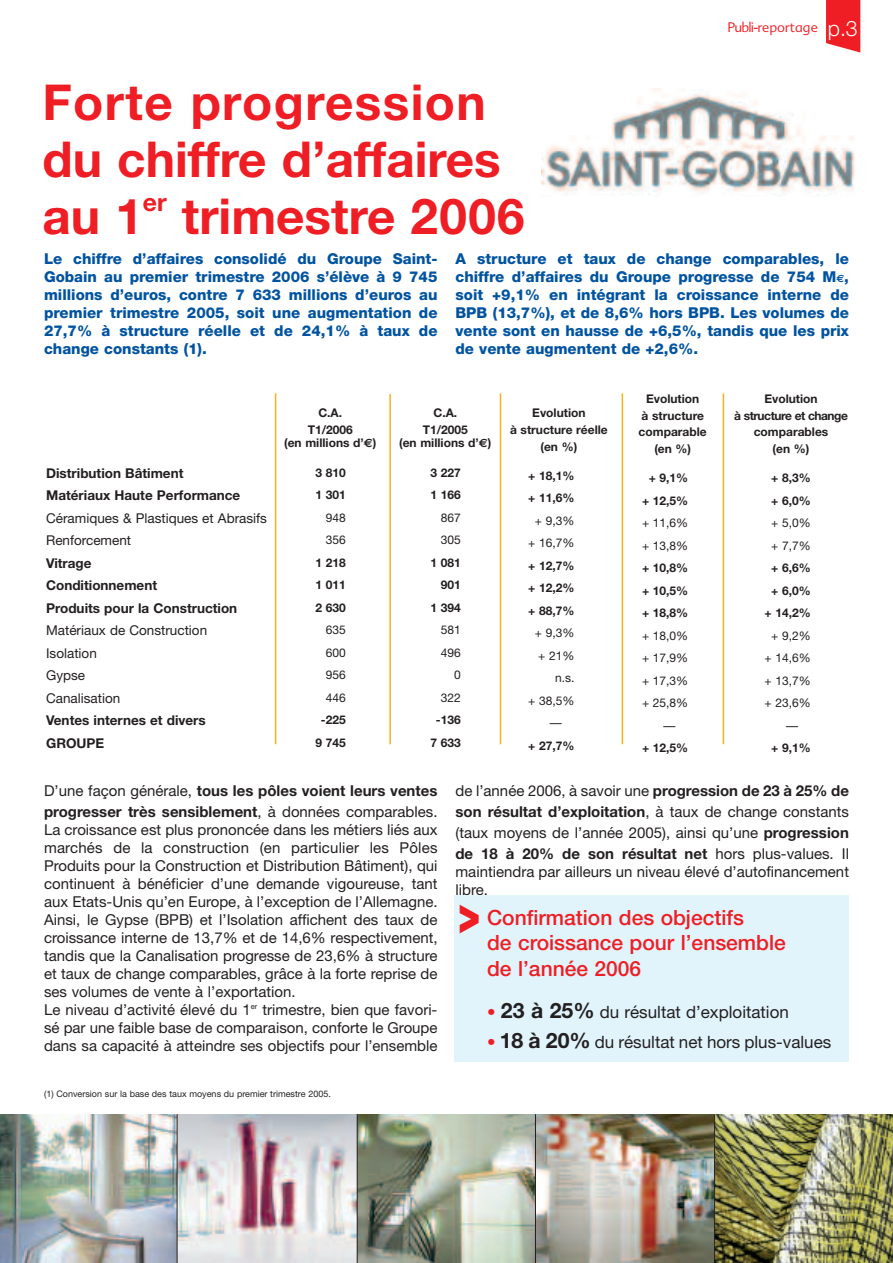
<style>
.page{position:relative;width:893px;height:1263px;background:#fff}
.page>*{position:absolute;margin:0;border:0;box-sizing:border-box;transform-origin:0 0}
.t1{font:800 55.2px "Helvetica Neue";color:#ee1e24;scale:.67 1}
.t2{font:700 49.5px/57px "Helvetica Neue";color:#ee1e24}
.t3{font:700 24.75px "Helvetica Neue";color:#ee1e24}
.t4{font:500 21px/25.2px "Helvetica Neue";color:#ee1e24}
.t5{font:16.95px "Helvetica Neue";color:#231f20}
.t6{font:15px/18px "Helvetica Neue";color:#231f20}
.t7{font:800 15px/18px "Helvetica Neue";color:#0153a0;text-align:justify}
.t8{font:700 15px/21px "Helvetica Neue";color:#231f20}
.t9{font:700 13.5px/22.5px "Helvetica Neue";color:#231f20}
.t10{font:13.5px/22.5px "Helvetica Neue";color:#231f20}
.t11{font:300 13.5px "Advert";color:#ee1e24}
.t12{font:700 12px/22.5px "Helvetica Neue";color:#231f20;text-align:center}
.t13{font:12px/22.5px "Helvetica Neue";color:#231f20}
.t14{font:9px "Helvetica Neue";color:#231f20}
.s1{font-family:"Helvetica Neue";font-size:21.3px;color:#fff}
.s2{font-family:"Euro Sans";font-weight:700;font-size:10.5px}
.s3{font-family:"Euro Sans"}
.s4{font-weight:400}
.s5{font-weight:700}
.s6{font-weight:700;color:#ee1e24}
.s7{font-weight:700;font-size:21.3px}
</style>
<div class="page">
<img style="left:0;top:1114px;width:177px;height:149px">
<img style="left:178px;top:1114px;width:179px;height:149px">
<img style="left:358px;top:1114px;width:177px;height:149px">
<img style="left:536px;top:1114px;width:178px;height:149px">
<img style="left:715px;top:1114px;width:178px;height:149px">
<hr style="left:177px;top:1114px;width:1px;height:149px;background:#231f20">
<svg style="left:826px;top:0;width:34px;height:53px;background:#ef3439"></svg>
<img style="left:542px;top:89px;width:313px;height:107px">
<div style="left:454px;top:895px;width:395px;height:166px;background:#e1f4fc"></div>
<hr style="left:535px;top:1114px;width:1px;height:149px;background:#231f20">
<hr style="left:714px;top:1114px;width:1px;height:149px;background:#231f20">
<hr style="left:357px;top:1114px;width:1px;height:149px;background:#231f20">
<hr style="left:275px;top:393px;width:1px;height:351px;background:#fbb017">
<hr style="left:389px;top:394px;width:2px;height:350px;background:#fbb017">
<hr style="left:500px;top:393px;width:1px;height:351px;background:#fbb017">
<hr style="left:622px;top:393px;width:1px;height:351px;background:#fbb017">
<hr style="left:723px;top:393px;width:1px;height:351px;background:#fbb017">
<p class="t11" style="left:728px;top:20px;width:132px">Publi-reportage <span class="s1">p.3</span></p>
<h2 class="t2" style="left:43px;top:73px;width:460px">Forte progression du chiffre d’affaires au 1</h2>
<h3 class="t3" style="left:143px;top:186px;width:25px">er</h3>
<h2 class="t2" style="left:182px;top:187px;width:344px">trimestre 2006</h2>
<p class="t7" style="left:44px;top:251px;width:395px">Le chiffre d’affaires consolidé du Groupe Saint-Gobain au premier trimestre 2006 s’élève à 9 745 millions d’euros, contre 7 633 millions d’euros au premier trimestre 2005, soit une augmentation de 27,7% à structure réelle et de 24,1% à taux de change constants (1).</p>
<p class="t7" style="left:455px;top:251px;width:395px">A structure et taux de change comparables, le chiffre d’affaires du Groupe progresse de 754 M<span class="s2">€</span>, soit +9,1% en intégrant la croissance interne de BPB (13,7%), et de 8,6% hors BPB. Les volumes de vente sont en hausse de +6,5%, tandis que les prix de vente augmentent de +2,6%.</p>
<p class="t9" style="left:46px;top:461px;width:196px">Distribution Bâtiment<br>Matériaux Haute Performance</p>
<p class="t10" style="left:46px;top:508px;width:222px">Céramiques &amp; Plastiques et Abrasifs<br>Renforcement</p>
<p class="t9" style="left:46px;top:551px;width:193px">Vitrage<br>Conditionnement<br>Produits pour la Construction</p>
<p class="t10" style="left:46px;top:620px;width:163px">Matériaux de Construction<br>Isolation<br>Gypse<br>Canalisation</p>
<p class="t9" style="left:46px;top:709px;width:161px">Ventes internes et divers<br>GROUPE</p>
<p class="t12" style="left:308px;top:404px;width:47px;line-height:16.8px">C.A.<br>T1/2006</p>
<p class="t12" style="left:284px;top:431px;width:94px">(en millions d’<span class="s3">€</span>)</p>
<p class="t12" style="left:315px;top:461px;width:32px;text-align:left">3 810<br>1 301</p>
<p class="t13" style="left:326px;top:508px;width:22px">948<br>356</p>
<p class="t12" style="left:315px;top:551px;width:32px;text-align:justify">1 218<br>1 011<br>2 630</p>
<p class="t13" style="left:326px;top:620px;width:22px;text-align:justify">635<br>600<br>956<br>446</p>
<p class="t12" style="left:315px;top:709px;width:32px">-225<br>9 745</p>
<p class="t12" style="left:423px;top:404px;width:47px;line-height:16.8px">C.A.<br>T1/2005</p>
<p class="t12" style="left:399px;top:431px;width:94px">(en millions d’<span class="s3">€</span>)</p>
<p class="t12" style="left:430px;top:461px;width:32px;text-align:left">3 227<br>1 166</p>
<p class="t13" style="left:441px;top:508px;width:22px">867<br>305</p>
<p class="t12" style="left:430px;top:551px;width:32px;text-align:right">1 081<br>901<br>1 394</p>
<p class="t13" style="left:441px;top:620px;width:22px;text-align:right">581<br>496<br>0<br>322</p>
<p class="t12" style="left:430px;top:709px;width:32px">-136<br>7 633</p>
<p class="t12" style="left:510px;top:404px;width:99px;line-height:16.8px">Evolution<br>à structure réelle (en %)</p>
<p class="t12" style="left:528px;top:464px;width:48px;text-align:left">+ 18,1% + 11,6%</p>
<p class="t13" style="left:528px;top:510px;width:48px;text-align:center">+ 9,3% + 16,7%</p>
<p class="t12" style="left:528px;top:554px;width:48px;text-align:justify">+ 12,7% + 12,2% + 88,7%</p>
<p class="t13" style="left:535px;top:623px;width:41px">+ 9,3%</p>
<p class="t13" style="left:538px;top:645px;width:38px">+ 21%</p>
<p class="t13" style="left:555px;top:668px;width:21px">n.s.</p>
<p class="t13" style="left:528px;top:690px;width:48px">+ 38,5%</p>
<p class="t13" style="left:550px;top:713px;width:13px">—</p>
<p class="t12" style="left:528px;top:734px;width:48px">+ 27,7%</p>
<p class="t12" style="left:639px;top:390px;width:70px;line-height:16.8px">Evolution<br>à structure comparable (en %)</p>
<p class="t12" style="left:642px;top:466px;width:48px">+ 9,1% + 12,5%</p>
<p class="t13" style="left:642px;top:513px;width:48px">+ 11,6% + 13,8%</p>
<p class="t12" style="left:642px;top:556px;width:48px;text-align:justify">+ 10,8% + 10,5% + 18,8%</p>
<p class="t13" style="left:642px;top:625px;width:48px">+ 18,0%</p>
<p class="t13" style="left:642px;top:648px;width:48px">+ 17,9%</p>
<p class="t13" style="left:642px;top:670px;width:48px">+ 17,3%</p>
<p class="t13" style="left:642px;top:693px;width:48px">+ 25,8%</p>
<p class="t13" style="left:663px;top:715px;width:13px">—</p>
<p class="t12" style="left:642px;top:736px;width:48px">+ 12,5%</p>
<p class="t12" style="left:734px;top:390px;width:115px;line-height:16.8px">Evolution<br>à structure et change comparables<br>(en %)</p>
<p class="t12" style="left:771px;top:466px;width:41px;text-align:left">+ 8,3% + 6,0%</p>
<p class="t13" style="left:771px;top:513px;width:41px">+ 5,0% + 7,7%</p>
<p class="t12" style="left:765px;top:556px;width:48px">+ 6,6% + 6,0% + 14,2%</p>
<p class="t13" style="left:771px;top:625px;width:41px">+ 9,2%</p>
<p class="t13" style="left:765px;top:648px;width:48px">+ 14,6%</p>
<p class="t13" style="left:765px;top:670px;width:48px">+ 13,7%</p>
<p class="t13" style="left:765px;top:693px;width:48px">+ 23,6%</p>
<p class="t13" style="left:786px;top:715px;width:13px">—</p>
<p class="t12" style="left:771px;top:736px;width:41px">+ 9,1%</p>
<p class="t8" style="left:44px;top:780px;width:395px"><span class="s4">D’une façon générale,</span> tous les pôles voient leurs ventes progresser très sensiblement<span class="s4">, à données comparables.</span></p>
<p class="t6" style="left:44px;top:822px;width:395px">La croissance est plus prononcée dans les métiers liés aux marchés de la construction (en particulier les Pôles Produits pour la Construction et Distribution Bâtiment), qui continuent à bénéficier d’une demande vigoureuse, tant aux Etats-Unis qu’en Europe, à l’exception de l’Allemagne.<br>Ainsi, le Gypse (BPB) et l’Isolation affichent des taux de croissance interne de 13,7% et de 14,6% respectivement, tandis que la Canalisation progresse de 23,6% à structure et taux de change comparables, grâce à la forte reprise de ses volumes de vente à l’exportation.<br>Le niveau d’activité élevé du 1<sup>er</sup> trimestre, bien que favori&shy;sé par une faible base de comparaison, conforte le Groupe dans sa capacité à atteindre ses objectifs pour l’ensemble</p>
<p class="t14" style="left:44px;top:1090px;width:288px">(1) Conversion sur la base des taux moyens du premier trimestre 2005.</p>
<p class="t6" style="left:455px;top:782px;width:395px;line-height:21px;text-align:justify">de l’année 2006, à savoir une <span class="s5">progression de 23 à 25% de son résultat d’exploitation</span>, à taux de change constants (taux moyens de l’année 2005), ainsi qu’une <span class="s5">progression de 18 à 20% de son résultat net</span> hors plus-values. Il</p>
<p class="t6" style="left:455px;top:864px;width:395px">maintiendra par ailleurs un niveau élevé d’autofinancement libre.</p>
<h1 class="t1" style="left:458px;top:893px;width:35px">&gt;</h1>
<h3 class="t4" style="left:487px;top:907px;width:300px">Confirmation des objectifs<br>de croissance pour l’ensemble de l’année 2006</h3>
<p class="t5" style="left:487px;top:1005px;width:303px"><span class="s6">•</span> <span class="s7">23 à 25%</span> du résultat d’exploitation</p>
<p class="t5" style="left:487px;top:1036px;width:346px"><span class="s6">•</span> <span class="s7">18 à 20%</span> du résultat net hors plus-values</p>
</div>
